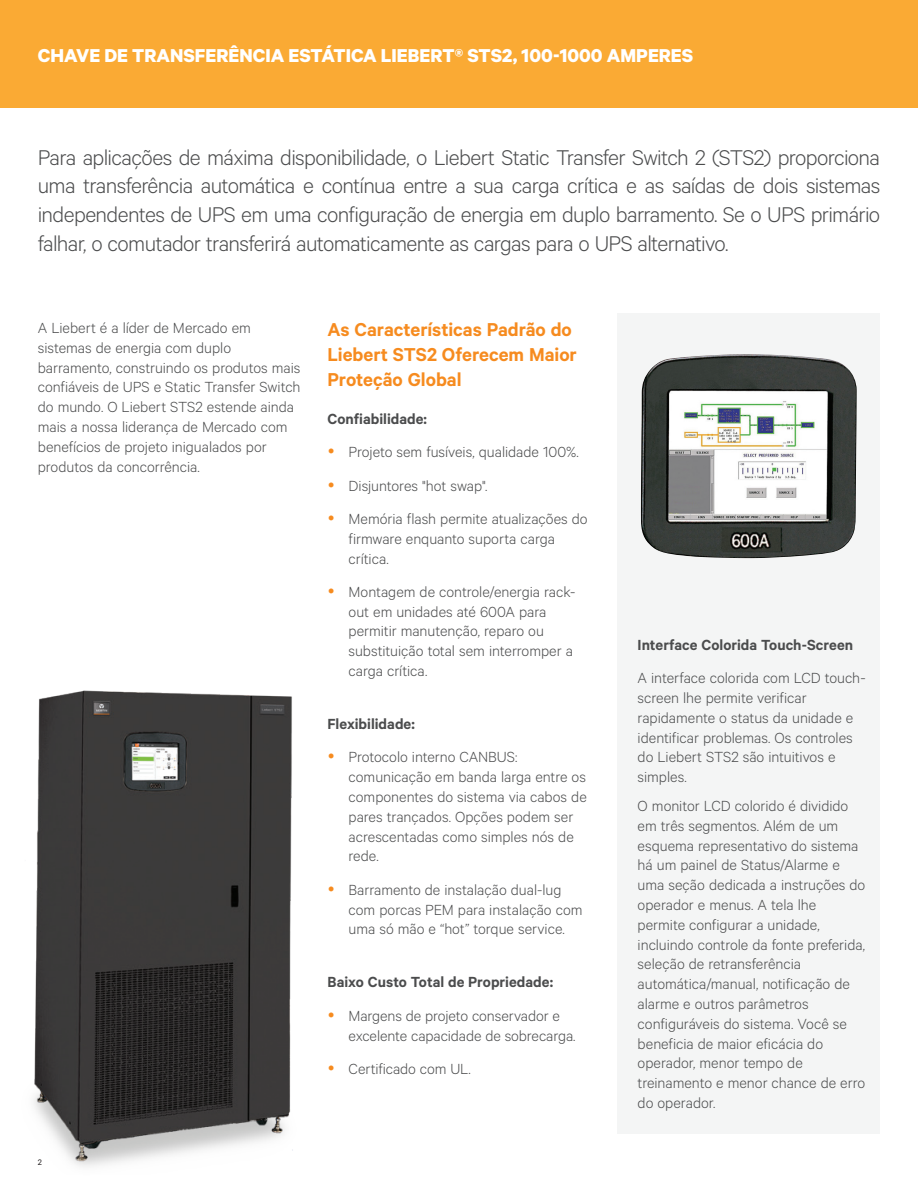
<style>
.page{position:relative;width:918px;height:1188px;background:#fff}
.page>*{position:absolute;margin:0;border:0;box-sizing:border-box;transform-origin:0 0}
.Vertiv_Lead-in{font:300 24px/28.8px "Calibre";letter-spacing:-.03em;color:#4b4c4d;text-align:justify}
.Vertiv_Orange_Main_H{font:600 21px/25.2px "Calibre";color:#f68b1f}
.Vertiv_Header_Small{font:700 21px "Calibre";color:#fff}
.Vertiv_Body_Text{font:300 16.5px/19.8px "Calibre";color:#4b4c4d}
.Vertiv_Heading{font:600 16.5px "Calibre";color:#4b4c4d}
.Page_Number_Left{font:9px "Calibre";color:#231f20}
</style>
<div class="page">
<div style="left:0;top:0;width:918px;height:108px;background:#faaa34"></div>
<img style="left:34px;top:690px;width:259px;height:477px">
<div style="left:617px;top:313px;width:263px;height:821px;background:#f4f5f5"></div>
<img style="left:641px;top:354px;width:216px;height:204px">
<p class="Vertiv_Header_Small" style="left:38px;top:43px;width:657px">CHAVE DE TRANSFERÊNCIA ESTÁTICA LIEBERT® STS2, 100-1000 AMPERES</p>
<p class="Vertiv_Lead-in" style="left:38px;top:142px;width:844px">Para aplicações de máxima disponibilidade, o Liebert Static Transfer Switch 2 (STS2) proporciona uma transferência automática e contínua entre a sua carga crítica e as saídas de dois sistemas independentes de UPS em uma configuração de energia em duplo barramento. Se o UPS primário falhar, o comutador transferirá automaticamente as cargas para o UPS alternativo.</p>
<p class="Vertiv_Body_Text" style="left:38px;top:317px;width:264px">A Liebert é a líder de Mercado em sistemas de energia com duplo barramento, construindo os produtos mais confiáveis de UPS e Static Transfer Switch do mundo. O Liebert STS2 estende ainda mais a nossa liderança de Mercado com benefícios de projeto inigualados por produtos da concorrência.</p>
<p class="Vertiv_Orange_Main_H" style="left:328px;top:316px;width:251px">As Características Padrão do<br>Liebert STS2 Oferecem Maior<br>Proteção Global</p>
<p class="Vertiv_Heading" style="left:328px;top:409px;width:101px">Confiabilidade:</p>
<p class="Vertiv_Body_Text" style="left:349px;top:442px;width:232px">Projeto sem fusíveis, qualidade 100%.</p>
<p class="Vertiv_Body_Text" style="left:349px;top:475px;width:140px">Disjuntores "hot swap".</p>
<p class="Vertiv_Body_Text" style="left:349px;top:508px;width:241px">Memória flash permite atualizações do firmware enquanto suporta carga crítica.</p>
<p class="Vertiv_Body_Text" style="left:349px;top:581px;width:228px">Montagem de controle/energia rack&shy;out em unidades até 600A para permitir manutenção, reparo ou substituição total sem interromper a carga crítica.</p>
<p class="Vertiv_Heading" style="left:328px;top:714px;width:89px">Flexibilidade:</p>
<p class="Vertiv_Body_Text" style="left:349px;top:747px;width:240px">Protocolo interno CANBUS: comunicação em banda larga entre os componentes do sistema via cabos de pares trançados. Opções podem ser acrescentadas como simples nós de rede.</p>
<p class="Vertiv_Body_Text" style="left:349px;top:879px;width:235px">Barramento de instalação dual-lug com porcas PEM para instalação com uma só mão e “hot” torque service.</p>
<p class="Vertiv_Heading" style="left:328px;top:972px;width:227px">Baixo Custo Total de Propriedade:</p>
<p class="Vertiv_Body_Text" style="left:349px;top:1005px;width:229px">Margens de projeto conservador e excelente capacidade de sobrecarga.</p>
<p class="Vertiv_Body_Text" style="left:349px;top:1058px;width:124px">Certificado com UL.</p>
<p class="Page_Number_Left" style="left:38px;top:1157px;width:6px">2</p>
<p class="Vertiv_Heading" style="left:638px;top:635px;width:217px">Interface Colorida Touch-Screen</p>
<p class="Vertiv_Body_Text" style="left:638px;top:668px;width:229px">A interface colorida com LCD touch&shy;screen lhe permite verificar rapidamente o status da unidade e identificar problemas. Os controles do Liebert STS2 são intuitivos e simples.</p>
<p class="Vertiv_Body_Text" style="left:638px;top:795px;width:229px">O monitor LCD colorido é dividido em três segmentos. Além de um esquema representativo do sistema há um painel de Status/Alarme e uma seção dedicada a instruções do operador e menus. A tela lhe permite configurar a unidade, incluindo controle da fonte preferida, seleção de retransferência automática/manual, notificação de alarme e outros parâmetros configuráveis do sistema. Você se beneficia de maior eficácia do operador, menor tempo de treinamento e menor chance de erro do operador.</p>
</div>
